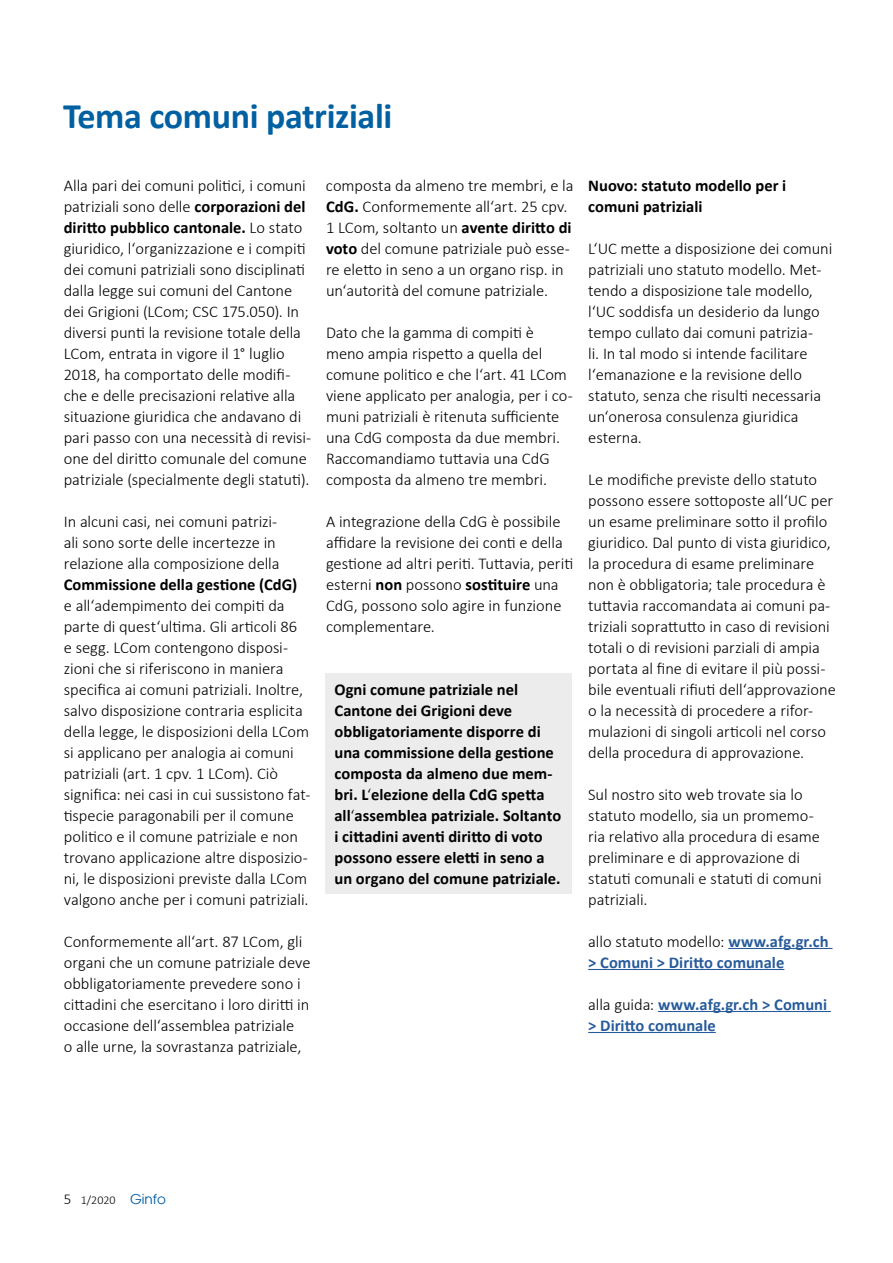
<style>
.page{position:relative;width:893px;height:1263px;background:#fff}
.page>*{position:absolute;margin:0;border:0;box-sizing:border-box;transform-origin:0 0}
.t1{font:700 36px "Calibri";letter-spacing:-.01em;color:#0160a2}
.t2{font:300 16.5px/21px "Calibri";letter-spacing:-.005em;color:#000}
.t3{font:700 16.5px/21px "Calibri";color:#000}
.t4{font:700 16.5px/21px "Calibri";color:#275b9b}
.t5{font:300 12px "Calibri";color:#000}
.s1{font-weight:700}
.s2{font-weight:300}
.s3{font-weight:300;color:#000}
.s4{font-size:15px}
.s5{font-family:"Atlanta";font-weight:400;font-size:13.5px;color:#005ea0}
</style>
<div class="page">
<div style="left:326px;top:674px;width:246px;height:220px;background:#ececec"></div>
<hr style="left:728px;top:948px;width:104px;height:1px;background:#275b9b">
<hr style="left:588px;top:969px;width:196px;height:1px;background:#275b9b">
<hr style="left:658px;top:1011px;width:173px;height:1px;background:#275b9b">
<hr style="left:588px;top:1032px;width:128px;height:1px;background:#275b9b">
<h1 class="t1" style="left:63px;top:90px;width:331px">Tema comuni patriziali</h1>
<p class="t2" style="left:64px;top:174px;width:249px">Alla pari dei comuni politici, i comuni patriziali sono delle <span class="s1">corporazioni del diritto pubblico cantonale.</span> Lo stato giuridico, l‘organizzazione e i compiti dei comuni patriziali sono disciplinati dalla legge sui comuni del Cantone dei Grigioni (LCom; CSC 175.050). In diversi punti la revisione totale della LCom, entrata in vigore il 1° luglio 2018, ha comportato delle modifi&shy;che e delle precisazioni relative alla situazione giuridica che andavano di pari passo con una necessità di revisi&shy;one del diritto comunale del comune patriziale (specialmente degli statuti).</p>
<p class="t2" style="left:64px;top:510px;width:217px">In alcuni casi, nei comuni patrizi&shy;ali sono sorte delle incertezze in relazione alla composizione della</p>
<p class="t3" style="left:64px;top:573px;width:235px">Commissione della gestione (CdG)</p>
<p class="t2" style="left:64px;top:594px;width:248px">e all‘adempimento dei compiti da parte di quest‘ultima. Gli articoli 86<br>e segg. LCom contengono disposi&shy;zioni che si riferiscono in maniera specifica ai comuni patriziali. Inoltre, salvo disposizione contraria esplicita della legge, le disposizioni della LCom si applicano per analogia ai comuni patriziali (art. 1 cpv. 1 LCom). Ciò significa: nei casi in cui sussistono fat&shy;tispecie paragonabili per il comune politico e il comune patriziale e non trovano applicazione altre disposizio&shy;ni, le disposizioni previste dalla LCom valgono anche per i comuni patriziali.</p>
<p class="t2" style="left:64px;top:930px;width:248px">Conformemente all‘art. 87 LCom, gli organi che un comune patriziale deve obbligatoriamente prevedere sono i cittadini che esercitano i loro diritti in occasione dell‘assemblea patriziale<br>o alle urne, la sovrastanza patriziale,</p>
<p class="t2" style="left:326px;top:175px;width:249px">composta da almeno tre membri, e la <span class="s1">CdG.</span> Conformemente all‘art. 25 cpv.<br>1 LCom, soltanto un <span class="s1">avente diritto di voto</span> del comune patriziale può esse&shy;re eletto in seno a un organo risp. in un‘autorità del comune patriziale.</p>
<p class="t2" style="left:326px;top:322px;width:248px">Dato che la gamma di compiti è meno ampia rispetto a quella del comune politico e che l‘art. 41 LCom viene applicato per analogia, per i co&shy;muni patriziali è ritenuta sufficiente una CdG composta da due membri.<br>Raccomandiamo tuttavia una CdG composta da almeno tre membri.</p>
<p class="t2" style="left:326px;top:511px;width:249px">A integrazione della CdG è possibile affidare la revisione dei conti e della gestione ad altri periti. Tuttavia, periti esterni <span class="s1">non</span> possono <span class="s1">sostituire</span> una CdG, possono solo agire in funzione complementare.</p>
<p class="t3" style="left:334px;top:679px;width:228px">Ogni comune patriziale nel<br>Cantone dei Grigioni deve obbligatoriamente disporre di una commissione della gestione composta da almeno due mem&shy;bri. L<span class="s2">‘</span>elezione della CdG spetta all<span class="s2">‘</span>assemblea patriziale. Soltanto i cittadini aventi diritto di voto possono essere eletti in seno a un organo del comune patriziale.</p>
<p class="t3" style="left:588px;top:174px;width:200px">Nuovo: statuto modello per i comuni patriziali</p>
<p class="t2" style="left:588px;top:237px;width:246px">L‘UC mette a disposizione dei comuni patriziali uno statuto modello. Met&shy;tendo a disposizione tale modello, l‘UC soddisfa un desiderio da lungo tempo cullato dai comuni patrizia-<br>li. In tal modo si intende facilitare l‘emanazione e la revisione dello statuto, senza che risulti necessaria un‘onerosa consulenza giuridica esterna.</p>
<p class="t2" style="left:588px;top:468px;width:249px">Le modifiche previste dello statuto possono essere sottoposte all‘UC per un esame preliminare sotto il profilo giuridico. Dal punto di vista giuridico, la procedura di esame preliminare non è obbligatoria; tale procedura è tuttavia raccomandata ai comuni pa&shy;triziali soprattutto in caso di revisioni totali o di revisioni parziali di ampia portata al fine di evitare il più possi&shy;bile eventuali rifiuti dell‘approvazione o la necessità di procedere a rifor&shy;mulazioni di singoli articoli nel corso della procedura di approvazione.</p>
<p class="t2" style="left:588px;top:783px;width:235px">Sul nostro sito web trovate sia lo statuto modello, sia un promemo&shy;ria relativo alla procedura di esame preliminare e di approvazione di statuti comunali e statuti di comuni patriziali.</p>
<p class="t4" style="left:588px;top:930px;width:242px"><span class="s3">allo statuto modello:</span> www.afg.gr.ch &gt; Comuni &gt; Diritto comunale</p>
<p class="t4" style="left:588px;top:993px;width:240px"><span class="s3">alla guida:</span> www.afg.gr.ch &gt; Comuni &gt; Diritto comunale</p>
<p class="t5" style="left:64px;top:1192px;width:104px"><span class="s4">5</span> 1/2020 <span class="s5">Ginfo</span></p>
</div>
